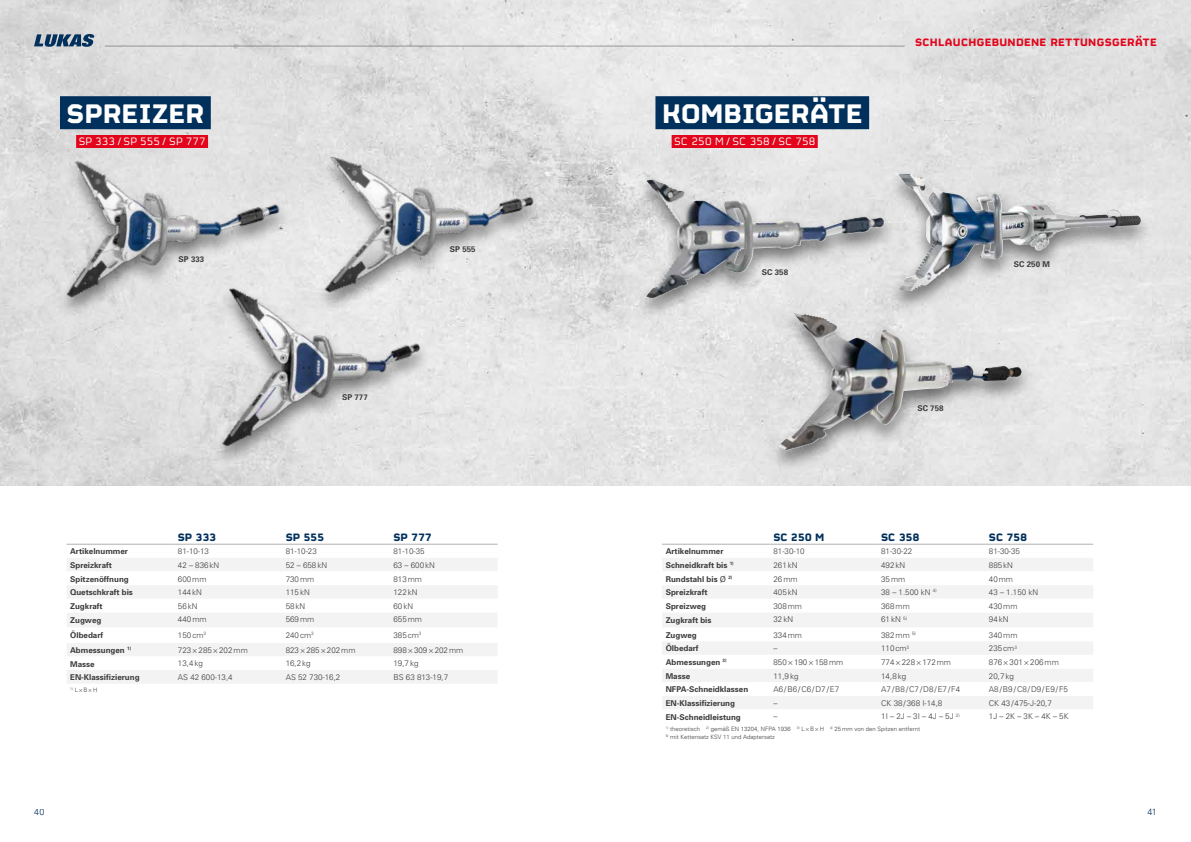
<style>
.page{position:relative;width:1191px;height:842px;background:#fff}
.page>*{position:absolute;margin:0;border:0;box-sizing:border-box;transform-origin:0 0}
.t1{font:700 30px "FS Sinclair";color:#fff}
.t2{font:12px "FS Sinclair";letter-spacing:.015em;color:#fff}
.t3{font:700 12px "FS Sinclair";letter-spacing:-.025em;color:#00305b}
.t4{font:700 12px "FS Sinclair";letter-spacing:.025em;color:#e3051b}
.t5{font:300 9px "Univers";color:#00305b}
.t6{font:300 8px "Univers";color:#3c3c3b}
.t7{font:700 8px "Univers";color:#3c3c3b}
.t8{font:300 6px "Univers";color:#3c3c3b}
.s1{font-weight:400}
</style>
<div class="page">
<img style="left:0;top:0;width:1191px;height:485px">
<div style="left:767px;top:310px;width:267px;height:162px;background:#000;opacity:.5"></div>
<img style="left:778px;top:320px;width:55px;height:131px">
<div style="left:887px;top:170px;width:266px;height:143px;background:#000;opacity:.5"></div>
<img style="left:898px;top:174px;width:122px;height:117px">
<div style="left:634px;top:176px;width:263px;height:144px;background:#000;opacity:.5"></div>
<img style="left:646px;top:180px;width:180px;height:118px">
<div style="left:655px;top:96px;width:214px;height:33px;background:#00305b"></div>
<div style="left:671px;top:135px;width:146px;height:13px;background:#e3051b"></div>
<div style="left:662px;top:558px;width:431px;height:13px;background:#f3f3f3"></div>
<svg style="left:662px;top:586px;width:431px;height:123px;fill:#f3f3f3"></svg>
<hr style="left:662px;top:544px;width:108px;height:1px;background:#b1b1b1">
<hr style="left:770px;top:544px;width:107px;height:1px;background:#b1b1b1">
<hr style="left:877px;top:544px;width:108px;height:1px;background:#b1b1b1">
<hr style="left:985px;top:544px;width:108px;height:1px;background:#b1b1b1">
<hr style="left:105px;top:46px;width:799px;height:1px;background:#a8a8a7">
<svg style="left:34px;top:34px;width:60px;height:13px"></svg>
<div style="left:211px;top:285px;width:221px;height:182px;background:#000;opacity:.5"></div>
<img style="left:214px;top:285px;width:209px;height:164px">
<div style="left:314px;top:154px;width:232px;height:159px;background:#000;opacity:.5"></div>
<img style="left:317px;top:151px;width:226px;height:142px">
<div style="left:67px;top:558px;width:430px;height:125px;background:#f3f3f3"></div>
<svg style="left:67px;top:571px;width:430px;height:99px"></svg>
<hr style="left:67px;top:544px;width:107px;height:1px;background:#b1b1b1">
<hr style="left:174px;top:544px;width:108px;height:1px;background:#b1b1b1">
<hr style="left:282px;top:544px;width:108px;height:1px;background:#b1b1b1">
<hr style="left:390px;top:544px;width:107px;height:1px;background:#b1b1b1">
<div style="left:60px;top:96px;width:151px;height:33px;background:#00305b"></div>
<div style="left:76px;top:135px;width:132px;height:13px;background:#e3051b"></div>
<div style="left:56px;top:158px;width:236px;height:160px;background:#000;opacity:.5"></div>
<img style="left:65px;top:155px;width:220px;height:145px">
<h1 class="t1" style="left:67px;top:87px;width:139px">SPREIZER</h1>
<h2 class="t2" style="left:79px;top:133px;width:129px">SP 333 / SP 555 / SP 777</h2>
<p class="t7" style="left:179px;top:254px;width:27px">SP 333</p>
<p class="t7" style="left:342px;top:392px;width:27px">SP 777</p>
<p class="t7" style="left:450px;top:244px;width:27px">SP 555</p>
<h2 class="t3" style="left:178px;top:526px;width:40px">SP 333</h2>
<h2 class="t3" style="left:286px;top:526px;width:40px">SP 555</h2>
<h2 class="t3" style="left:393px;top:526px;width:40px">SP 777</h2>
<p class="t7" style="left:70px;top:546px;width:59px">Artikelnummer</p>
<p class="t6" style="left:178px;top:546px;width:33px">81-10-13</p>
<p class="t6" style="left:286px;top:546px;width:33px">81-10-23</p>
<p class="t6" style="left:393px;top:546px;width:33px">81-10-35</p>
<p class="t7" style="left:70px;top:560px;width:43px">Spreizkraft</p>
<p class="t6" style="left:178px;top:560px;width:43px">42 – 836kN</p>
<p class="t6" style="left:286px;top:560px;width:43px">52 – 658kN</p>
<p class="t6" style="left:393px;top:560px;width:43px">63 – 600kN</p>
<p class="t7" style="left:70px;top:574px;width:60px">Spitzenöffnung</p>
<p class="t6" style="left:178px;top:574px;width:30px">600mm</p>
<p class="t6" style="left:286px;top:574px;width:30px">730mm</p>
<p class="t6" style="left:393px;top:574px;width:30px">813mm</p>
<p class="t7" style="left:70px;top:587px;width:64px">Quetschkraft bis</p>
<p class="t6" style="left:178px;top:587px;width:26px">144kN</p>
<p class="t6" style="left:286px;top:587px;width:26px">115kN</p>
<p class="t6" style="left:393px;top:587px;width:26px">122kN</p>
<p class="t7" style="left:70px;top:601px;width:34px">Zugkraft</p>
<p class="t6" style="left:178px;top:601px;width:21px">56kN</p>
<p class="t6" style="left:286px;top:601px;width:21px">58kN</p>
<p class="t6" style="left:393px;top:601px;width:21px">60kN</p>
<p class="t7" style="left:70px;top:614px;width:33px">Zugweg</p>
<p class="t6" style="left:178px;top:615px;width:30px">440mm</p>
<p class="t6" style="left:286px;top:615px;width:30px">569mm</p>
<p class="t6" style="left:393px;top:615px;width:30px">655mm</p>
<p class="t7" style="left:70px;top:630px;width:34px">Ölbedarf</p>
<p class="t6" style="left:178px;top:630px;width:29px">150cm<sup>3</sup></p>
<p class="t6" style="left:286px;top:630px;width:30px">240cm<sup>3</sup></p>
<p class="t6" style="left:393px;top:630px;width:30px">385cm<sup>3</sup></p>
<p class="t7" style="left:70px;top:645px;width:63px">Abmessungen <sup>1)</sup></p>
<p class="t6" style="left:178px;top:645px;width:71px">723×285×202mm</p>
<p class="t6" style="left:286px;top:645px;width:71px">823×285×202mm</p>
<p class="t6" style="left:393px;top:645px;width:71px">898×309×202mm</p>
<p class="t7" style="left:70px;top:658px;width:26px">Masse</p>
<p class="t6" style="left:178px;top:659px;width:27px">13,4kg</p>
<p class="t6" style="left:286px;top:659px;width:27px">16,2kg</p>
<p class="t6" style="left:393px;top:659px;width:27px">19,7kg</p>
<p class="t7" style="left:70px;top:672px;width:71px">EN-Klassifizierung</p>
<p class="t6" style="left:178px;top:672px;width:56px">AS 42 600-13,4</p>
<p class="t6" style="left:286px;top:672px;width:56px">AS 52 730-16,2</p>
<p class="t6" style="left:393px;top:672px;width:56px">BS 63 813-19,7</p>
<p class="t8" style="left:70px;top:686px;width:29px"><sup>1)</sup> L×B×H</p>
<h1 class="t1" style="left:662px;top:87px;width:202px">KOMBIGERÄTE</h1>
<h2 class="t2" style="left:674px;top:133px;width:143px">SC 250 M / SC 358 / SC 758</h2>
<p class="t7" style="left:762px;top:267px;width:28px">SC 358</p>
<h2 class="t4" style="left:915px;top:32px;width:243px">SCHLAUCHGEBUNDENE RETTUNGSGERÄTE</h2>
<p class="t7" style="left:917px;top:403px;width:28px">SC 758</p>
<p class="t7" style="left:1014px;top:259px;width:38px">SC 250 M</p>
<h2 class="t3" style="left:773px;top:526px;width:53px">SC 250 M</h2>
<h2 class="t3" style="left:881px;top:526px;width:40px">SC 358</h2>
<h2 class="t3" style="left:989px;top:526px;width:40px">SC 758</h2>
<p class="t7" style="left:665px;top:546px;width:59px">Artikelnummer</p>
<p class="t6" style="left:773px;top:546px;width:33px">81-30-10</p>
<p class="t6" style="left:881px;top:546px;width:33px">81-30-22</p>
<p class="t6" style="left:989px;top:546px;width:33px">81-30-35</p>
<p class="t7" style="left:665px;top:560px;width:70px">Schneidkraft bis <sup>1)</sup></p>
<p class="t6" style="left:773px;top:560px;width:26px">261kN</p>
<p class="t6" style="left:881px;top:560px;width:26px">492kN</p>
<p class="t6" style="left:989px;top:560px;width:26px">885kN</p>
<p class="t7" style="left:665px;top:574px;width:68px">Rundstahl bis <span class="s1">Ø</span> <sup>2)</sup></p>
<p class="t6" style="left:773px;top:574px;width:26px">26mm</p>
<p class="t6" style="left:881px;top:574px;width:26px">35mm</p>
<p class="t6" style="left:989px;top:574px;width:26px">40mm</p>
<p class="t7" style="left:665px;top:587px;width:43px">Spreizkraft</p>
<p class="t6" style="left:773px;top:587px;width:26px">405kN</p>
<p class="t6" style="left:881px;top:587px;width:57px">38 – 1.500 kN <sup>4)</sup></p>
<p class="t6" style="left:989px;top:587px;width:51px">43 – 1.150 kN</p>
<p class="t7" style="left:665px;top:601px;width:42px">Spreizweg</p>
<p class="t6" style="left:773px;top:601px;width:30px">308mm</p>
<p class="t6" style="left:881px;top:601px;width:30px">368mm</p>
<p class="t6" style="left:989px;top:601px;width:30px">430mm</p>
<p class="t7" style="left:665px;top:614px;width:47px">Zugkraft bis</p>
<p class="t6" style="left:773px;top:615px;width:21px">32kN</p>
<p class="t6" style="left:881px;top:615px;width:27px">61kN <sup>5)</sup></p>
<p class="t6" style="left:989px;top:615px;width:21px">94kN</p>
<p class="t7" style="left:665px;top:630px;width:33px">Zugweg</p>
<p class="t6" style="left:773px;top:630px;width:30px">334mm</p>
<p class="t6" style="left:881px;top:630px;width:36px">382mm <sup>5)</sup></p>
<p class="t6" style="left:989px;top:630px;width:30px">340mm</p>
<p class="t7" style="left:665px;top:643px;width:34px">Ölbedarf</p>
<p class="t6" style="left:773px;top:644px;width:5px">–</p>
<p class="t6" style="left:881px;top:644px;width:30px">110cm<sup>3</sup></p>
<p class="t6" style="left:989px;top:644px;width:30px">235cm<sup>3</sup></p>
<p class="t7" style="left:665px;top:657px;width:63px">Abmessungen <sup>3)</sup></p>
<p class="t6" style="left:773px;top:657px;width:71px">850×190×158mm</p>
<p class="t6" style="left:881px;top:657px;width:71px">774×228×172mm</p>
<p class="t6" style="left:989px;top:657px;width:71px">876×301×206mm</p>
<p class="t7" style="left:665px;top:671px;width:26px">Masse</p>
<p class="t6" style="left:773px;top:671px;width:27px">11,9kg</p>
<p class="t6" style="left:881px;top:671px;width:27px">14,8kg</p>
<p class="t6" style="left:989px;top:671px;width:27px">20,7kg</p>
<p class="t7" style="left:665px;top:684px;width:84px">NFPA-Schneidklassen</p>
<p class="t6" style="left:773px;top:684px;width:67px">A6/B6/C6/D7/E7</p>
<p class="t6" style="left:881px;top:684px;width:80px">A7/B8/C7/D8/E7/F4</p>
<p class="t6" style="left:989px;top:684px;width:80px">A8/B9/C8/D9/E9/F5</p>
<p class="t7" style="left:665px;top:698px;width:71px">EN-Klassifizierung</p>
<p class="t6" style="left:773px;top:698px;width:5px">–</p>
<p class="t6" style="left:881px;top:698px;width:63px">CK 38/368 I-14,8</p>
<p class="t6" style="left:989px;top:698px;width:64px">CK 43/475-J-20,7</p>
<p class="t7" style="left:665px;top:712px;width:77px">EN-Schneidleistung</p>
<p class="t6" style="left:773px;top:712px;width:5px">–</p>
<p class="t6" style="left:881px;top:712px;width:80px">1I – 2J – 3I – 4J – 5J <sup>2)</sup></p>
<p class="t6" style="left:989px;top:712px;width:81px">1J – 2K – 3K – 4K – 5K</p>
<p class="t8" style="left:665px;top:726px;width:256px"><sup>1)</sup> theoretisch <sup>2)</sup> gemäß EN 13204, NFPA 1936 <sup>3)</sup> L×B×H <sup>4)</sup> 25mm von den Spitzen entfernt</p>
<p class="t8" style="left:665px;top:733px;width:111px"><sup>5)</sup> mit Kettensatz KSV 11 und Adaptersatz</p>
<p class="t5" style="left:34px;top:807px;width:12px">40</p>
<p class="t5" style="left:1147px;top:807px;width:11px">41</p>
</div>
